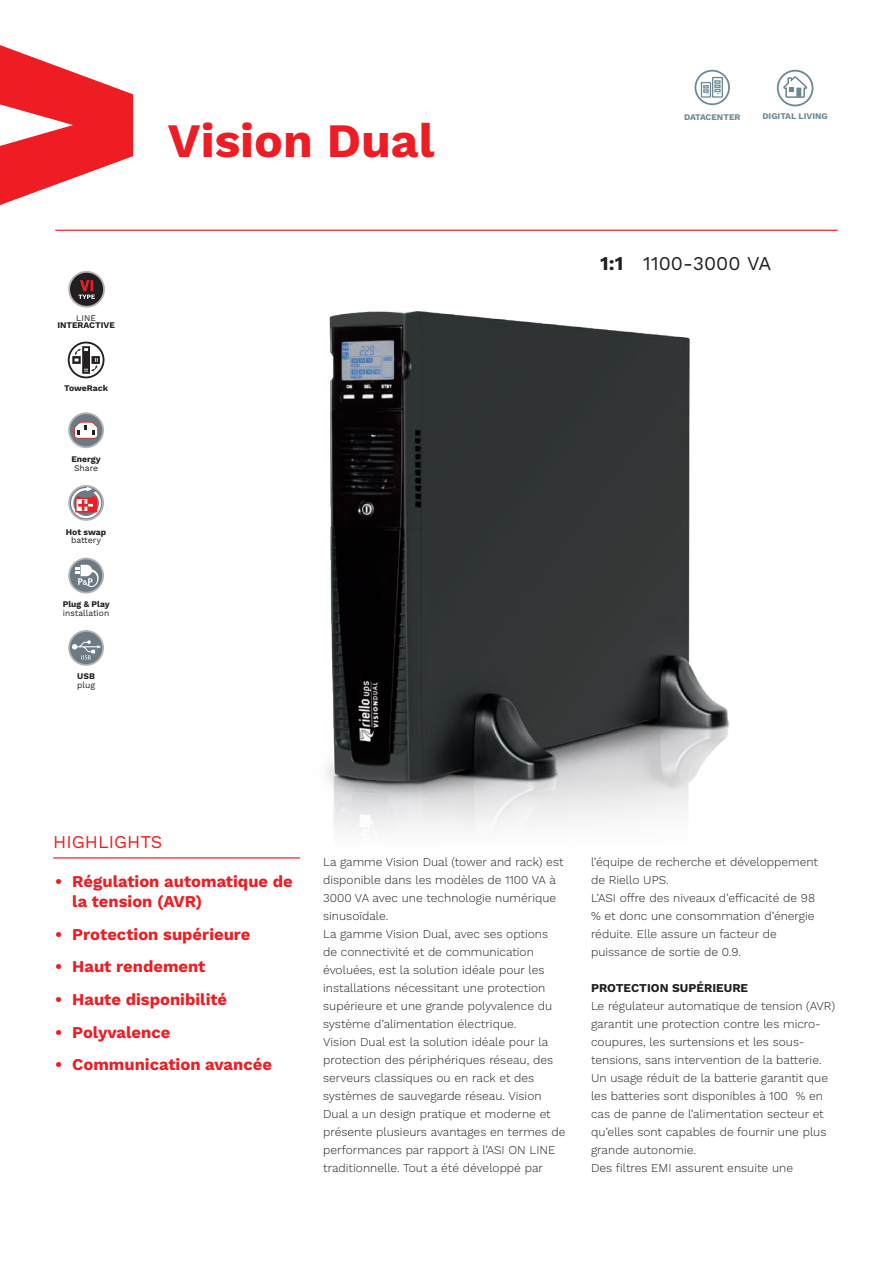
<style>
.page{position:relative;width:893px;height:1263px;background:#fff}
.page>*{position:absolute;margin:0;border:0;box-sizing:border-box;transform-origin:0 0}
.t1{font:700 48px "Work Sans";color:#ee1d23}
.t2{font:19.5px "Work Sans";color:#231f20}
.t3{font:18px "Work Sans";color:#ee1d23}
.t4{font:700 16.5px/19.8px "Work Sans";color:#ee1d23}
.t5{font:300 12px/18px "Work Sans";color:#231f20}
.t6{font:700 12px "Work Sans";color:#231f20}
.t7{font:700 8.7px/8.7px "Work Sans";color:#231f20}
.t8{font:8.7px/8.7px "Work Sans";color:#231f20}
.t9{font:700 8.7px "Work Sans";color:#6c8895}
.s1{font-weight:400}
.s2{font-weight:700}
</style>
<div class="page">
<svg style="left:0;top:45px;width:133px;height:160px"></svg>
<hr style="left:55px;top:230px;width:783px;height:1px;background:#ee1d23">
<hr style="left:53px;top:857px;width:247px;height:1px;background:#ee1d23">
<svg style="left:695px;top:70px;width:35px;height:35px"></svg>
<div style="left:696px;top:72px;width:32px;height:31px;background:#fff;border-radius:50%"></div>
<svg style="left:701px;top:77px;width:22px;height:21px"></svg>
<svg style="left:777px;top:70px;width:36px;height:36px"></svg>
<div style="left:779px;top:72px;width:33px;height:33px;background:#fff;border-radius:50%"></div>
<svg style="left:783px;top:76px;width:24px;height:22px"></svg>
<svg style="left:68px;top:271px;width:37px;height:37px"></svg>
<div style="left:70px;top:273px;width:33px;height:33px;background:#231f20;border-radius:50%"></div>
<svg style="left:78px;top:280px;width:17px;height:19px"></svg>
<svg style="left:68px;top:342px;width:36px;height:36px"></svg>
<svg style="left:68px;top:412px;width:36px;height:36px"></svg>
<div style="left:70px;top:414px;width:32px;height:32px;background:#6b7a83;border-radius:50%"></div>
<svg style="left:74px;top:422px;width:24px;height:16px"></svg>
<svg style="left:68px;top:485px;width:36px;height:36px"></svg>
<svg style="left:70px;top:487px;width:32px;height:32px"></svg>
<svg style="left:71px;top:487px;width:30px;height:31px"></svg>
<svg style="left:68px;top:558px;width:36px;height:35px"></svg>
<div style="left:70px;top:559px;width:32px;height:33px;background:#6b7a83;border-radius:50%"></div>
<svg style="left:76px;top:565px;width:23px;height:22px"></svg>
<svg style="left:68px;top:630px;width:36px;height:36px"></svg>
<div style="left:70px;top:632px;width:32px;height:32px;background:#6b7a83;border-radius:50%"></div>
<svg style="left:72px;top:640px;width:29px;height:19px"></svg>
<img style="left:327px;top:311px;width:403px;height:520px">
<p class="t1" style="left:168px;top:113px;width:268px">Vision Dual</p>
<p class="t8" style="left:76px;top:314px;width:21px">LINE</p>
<p class="t7" style="left:57px;top:321px;width:59px">INTERACTIVE</p>
<p class="t7" style="left:64px;top:384px;width:45px">ToweRack</p>
<p class="t7" style="left:71px;top:455px;width:31px">Energy<br><span class="s1">Share</span></p>
<p class="t7" style="left:66px;top:528px;width:42px;text-align:center">Hot swap <span class="s1">battery</span></p>
<p class="t8" style="left:63px;top:600px;width:48px"><span class="s2">Plug &amp; Play </span>installation</p>
<p class="t8" style="left:77px;top:672px;width:20px"><span class="s2">USB </span>plug</p>
<p class="t9" style="left:684px;top:112px;width:58px">DATACENTER</p>
<p class="t9" style="left:762px;top:111px;width:67px">DIGITAL LIVING</p>
<p class="t2" style="left:600px;top:252px;width:173px"><span class="s2">1:1</span> 1100-3000 VA</p>
<h3 class="t3" style="left:53px;top:831px;width:110px">HIGHLIGHTS</h3>
<p class="t4" style="left:72px;top:873px;width:222px;text-indent:-17px">• Régulation automatique de la tension (AVR)</p>
<p class="t4" style="left:55px;top:925px;width:197px">• Protection supérieure</p>
<p class="t4" style="left:55px;top:958px;width:152px">• Haut rendement</p>
<p class="t4" style="left:55px;top:990px;width:173px">• Haute disponibilité</p>
<p class="t4" style="left:55px;top:1023px;width:117px">• Polyvalence</p>
<p class="t4" style="left:55px;top:1055px;width:218px">• Communication avancée</p>
<p class="t5" style="left:323px;top:853px;width:242px">La gamme Vision Dual (tower and rack) est disponible dans les modèles de 1100 VA à 3000 VA avec une technologie numérique sinusoïdale.</p>
<p class="t5" style="left:323px;top:925px;width:231px">La gamme Vision Dual, avec ses options de connectivité et de communication évoluées, est la solution idéale pour les installations nécessitant une protection supérieure et une grande polyvalence du système d’alimentation électrique.</p>
<p class="t5" style="left:323px;top:1033px;width:244px">Vision Dual est la solution idéale pour la protection des périphériques réseau, des serveurs classiques ou en rack et des systèmes de sauvegarde réseau. Vision Dual a un design pratique et moderne et présente plusieurs avantages en termes de performances par rapport à l’ASI ON LINE traditionnelle. Tout a été développé par</p>
<p class="t5" style="left:591px;top:853px;width:228px">l’équipe de recherche et développement de Riello UPS.</p>
<p class="t5" style="left:591px;top:889px;width:226px">L’ASI offre des niveaux d’efficacité de 98 % et donc une consommation d’énergie réduite. Elle assure un facteur de puissance de sortie de 0.9.</p>
<p class="t6" style="left:591px;top:981px;width:159px">PROTECTION SUPÉRIEURE</p>
<p class="t5" style="left:591px;top:997px;width:245px">Le régulateur automatique de tension (AVR) garantit une protection contre les micro&shy;coupures, les surtensions et les sous&shy;tensions, sans intervention de la batterie.<br>Un usage réduit de la batterie garantit que les batteries sont disponibles à 100 % en cas de panne de l’alimentation secteur et qu’elles sont capables de fournir une plus grande autonomie.</p>
<p class="t5" style="left:591px;top:1159px;width:204px">Des filtres EMI assurent ensuite une</p>
</div>
